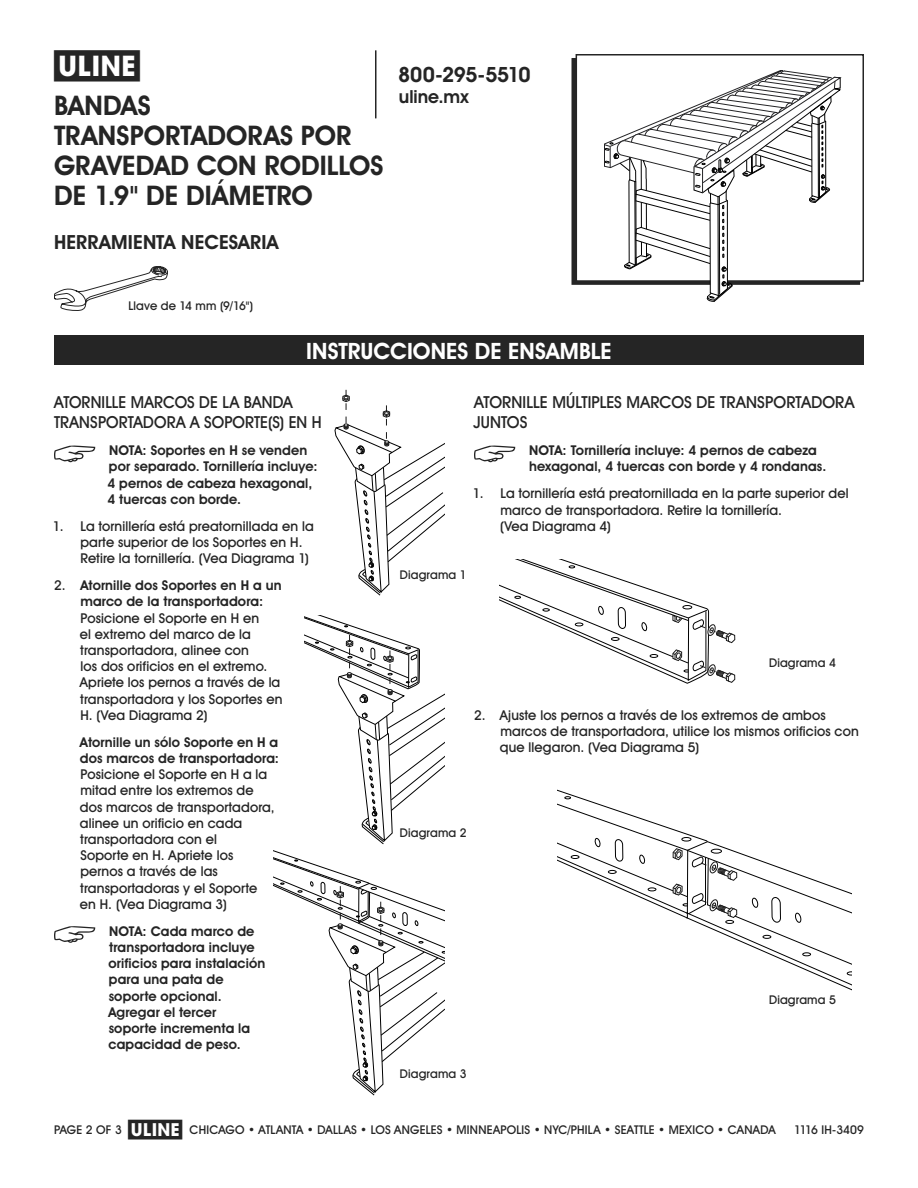
<style>
.page{position:relative;width:918px;height:1188px;background:#fff}
.page>*{position:absolute;margin:0;border:0;box-sizing:border-box;transform-origin:0 0}
.t1{font:700 28.5px "Uline Two Knine";color:#252525}
.t2{font:700 27px/30px "Uline Two Knine";letter-spacing:.005em;color:#252525}
.t3{font:700 22.5px "Uline Two Knine";letter-spacing:.005em;color:#fff}
.t4{font:700 21px "Uline Two Knine";letter-spacing:-.02em;color:#252525}
.t5{font:700 19.5px "Uline Two Knine";letter-spacing:.005em;color:#252525}
.t6{font:700 18px "Uline Two Knine";color:#252525}
.t7{font:16.5px/19.8px "Uline Two Knine";letter-spacing:.01em;color:#252525;scale:.96 1}
.t8{font:16.5px/19.8px "Uline Two Knine";letter-spacing:.01em;color:#252525}
.t9{font:13.5px/16.2px "Uline Two Knine";letter-spacing:.01em;color:#252525}
.t10{font:700 13.5px/16.2px "Uline Two Knine";letter-spacing:.01em;color:#252525}
.t11{font:12px "Uline Two Knine";letter-spacing:.015em;color:#252525}
.t12{font:12px "Uline Two Knine";letter-spacing:-.005em;color:#252525}
.s1{font-weight:400}
.s2{font-size:18px}
</style>
<div class="page">
<hr style="left:375px;top:50px;width:1px;height:68px;background:#252525">
<div style="left:54px;top:335px;width:810px;height:30px;background:#252525"></div>
<svg style="left:54px;top:266px;width:114px;height:45px"></svg>
<div style="left:576px;top:54px;width:288px;height:228px;border:2px solid #252525"></div>
<svg style="left:604px;top:70px;width:238px;height:232px"></svg>
<svg style="left:500px;top:559px;width:235px;height:125px"></svg>
<svg style="left:557px;top:789px;width:294px;height:201px"></svg>
<svg style="left:54px;top:445px;width:41px;height:17px"></svg>
<svg style="left:54px;top:926px;width:41px;height:17px"></svg>
<svg style="left:474px;top:445px;width:41px;height:17px"></svg>
<svg style="left:335px;top:390px;width:109px;height:206px"></svg>
<svg style="left:273px;top:615px;width:171px;height:481px"></svg>
<h1 class="t1" style="left:54px;top:49px;width:87px">π</h1>
<h2 class="t2" style="left:54px;top:90px;width:331px">BANDAS<br>TRANSPORTADORAS POR<br>GRAVEDAD CON RODILLOS<br>DE 1.9" DE DIÁMETRO</h2>
<h3 class="t5" style="left:54px;top:230px;width:226px">HERRAMIENTA NECESARIA</h3>
<h3 class="t4" style="left:398px;top:62px;width:134px">800-295-5510</h3>
<h3 class="t6" style="left:399px;top:86px;width:71px">uline.mx</h3>
<p class="t11" style="left:129px;top:299px;width:126px">Llave de 14 mm (9/16")</p>
<h3 class="t3" style="left:306px;top:337px;width:307px">INSTRUCCIONES DE ENSAMBLE</h3>
<p class="t7" style="left:54px;top:392px;width:280px">ATORNILLE MARCOS DE LA BANDA<br>TRANSPORTADORA A SOPORTE(S) EN H</p>
<p class="t10" style="left:108px;top:442px;width:211px">NOTA: Soportes en H se venden por separado. Tornillería incluye:<br>4 pernos de cabeza hexagonal,<br>4 tuercas con borde.</p>
<p class="t9" style="left:80px;top:518px;width:235px;text-indent:-27px">1. La tornillería está preatornillada en la parte superior de los Soportes en H.<br>Retire la tornillería. (Vea Diagrama 1)</p>
<p class="t10" style="left:54px;top:577px;width:229px;text-align:center"><span class="s1">2.</span> Atornille dos Soportes en H a un marco de la transportadora:</p>
<p class="t9" style="left:80px;top:610px;width:204px">Posicione el Soporte en H en<br>el extremo del marco de la transportadora, alinee con<br>los dos orificios en el extremo.<br>Apriete los pernos a través de la transportadora y los Soportes en<br>H. (Vea Diagrama 2)</p>
<p class="t10" style="left:80px;top:734px;width:201px">Atornille un sólo Soporte en H a dos marcos de transportadora:</p>
<p class="t9" style="left:80px;top:766px;width:196px">Posicione el Soporte en H a la mitad entre los extremos de dos marcos de transportadora, alinee un orificio en cada transportadora con el<br>Soporte en H. Apriete los pernos a través de las transportadoras y el Soporte en H. (Vea Diagrama 3)</p>
<p class="t10" style="left:108px;top:923px;width:159px">NOTA: Cada marco de transportadora incluye orificios para instalación para una pata de soporte opcional.<br>Agregar el tercer soporte incrementa la capacidad de peso.</p>
<p class="t8" style="left:473px;top:392px;width:383px">ATORNILLE MÚLTIPLES MARCOS DE TRANSPORTADORA<br>JUNTOS</p>
<p class="t10" style="left:529px;top:442px;width:299px">NOTA: Tornillería incluye: 4 pernos de cabeza hexagonal, 4 tuercas con borde y 4 rondanas.</p>
<p class="t9" style="left:500px;top:485px;width:350px;text-indent:-27px">1. La tornillería está preatornillada en la parte superior del marco de transportadora. Retire la tornillería.<br>(Vea Diagrama 4)</p>
<p class="t11" style="left:400px;top:567px;width:68px">Diagrama 1</p>
<p class="t11" style="left:769px;top:655px;width:68px">Diagrama 4</p>
<p class="t9" style="left:500px;top:707px;width:360px;text-indent:-26px">2. Ajuste los pernos a través de los extremos de ambos marcos de transportadora, utilice los mismos orificios con que llegaron. (Vea Diagrama 5)</p>
<p class="t11" style="left:400px;top:826px;width:68px">Diagrama 2</p>
<p class="t11" style="left:400px;top:1066px;width:68px">Diagrama 3</p>
<p class="t11" style="left:769px;top:992px;width:68px">Diagrama 5</p>
<p class="t11" style="left:128px;top:1122px;width:649px"><span class="s2">π</span> CHICAGO • ATLANTA • DALLAS • LOS ANGELES • MINNEAPOLIS • NYC/PHILA • SEATTLE • MEXICO • CANADA</p>
<p class="t11" style="left:54px;top:1122px;width:69px">PAGE 2 OF 3</p>
<p class="t12" style="left:794px;top:1122px;width:71px">1116 IH-3409</p>
</div>
